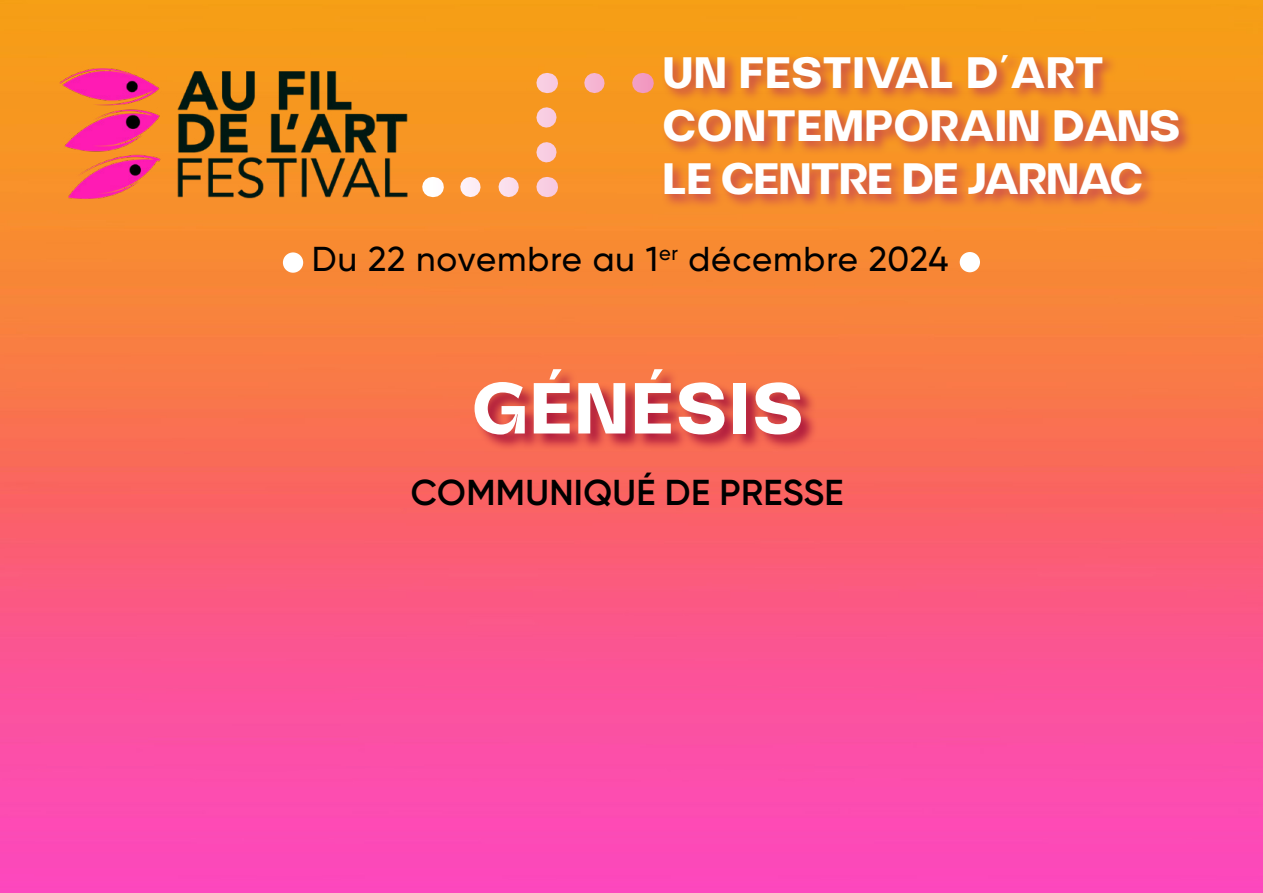
<style>
.page{position:relative;width:1263px;height:893px;background:#fff}
.page>*{position:absolute;margin:0;border:0;box-sizing:border-box;transform-origin:0 0}
.t1{font:700 72px "Quanta Grotesk Pro";letter-spacing:.075em;color:#fff}
.t2{font:700 43.95px/53.2px "Quanta Grotesk Pro";letter-spacing:.04em;color:#fff}
.t3{font:600 36px "Gilroy";letter-spacing:.01em;color:#000}
.t4{font:500 34.5px "Gilroy";letter-spacing:.03em;color:#000}
</style>
<div class="page">
<img style="left:0;top:0;width:1263px;height:893px">
<div style="left:474px;top:369px;width:345px;height:83px;background:#980036;opacity:.75"></div>
<div style="left:661px;top:52px;width:532px;height:158px;background:#af1c62;opacity:.6"></div>
<img style="left:52px;top:55px;width:364px;height:169px">
<svg style="left:470px;top:177px;width:57px;height:20px"></svg>
<svg style="left:536px;top:100px;width:21px;height:52px"></svg>
<svg style="left:594px;top:73px;width:24px;height:20px"></svg>
<svg style="left:432px;top:177px;width:1px;height:20px"></svg>
<svg style="left:546px;top:177px;width:1px;height:20px"></svg>
<svg style="left:546px;top:73px;width:1px;height:20px"></svg>
<svg style="left:642px;top:73px;width:1px;height:20px"></svg>
<div style="left:960px;top:252px;width:20px;height:20px;background:#fff;border-radius:50%"></div>
<div style="left:283px;top:252px;width:20px;height:21px;background:#fff;border-radius:50%"></div>
<p class="t2" style="left:663px;top:46px;width:518px">UN FESTIVAL D’ART<br>CONTEMPORAIN DANS<br>LE CENTRE DE JARNAC</p>
<p class="t4" style="left:312px;top:238px;width:638px">Du 22 novembre au 1<sup>er</sup> décembre 2024</p>
<h1 class="t1" style="left:473px;top:367px;width:330px">GÉNÉSIS</h1>
<p class="t3" style="left:411px;top:470px;width:434px">COMMUNIQUÉ DE PRESSE</p>
</div>
